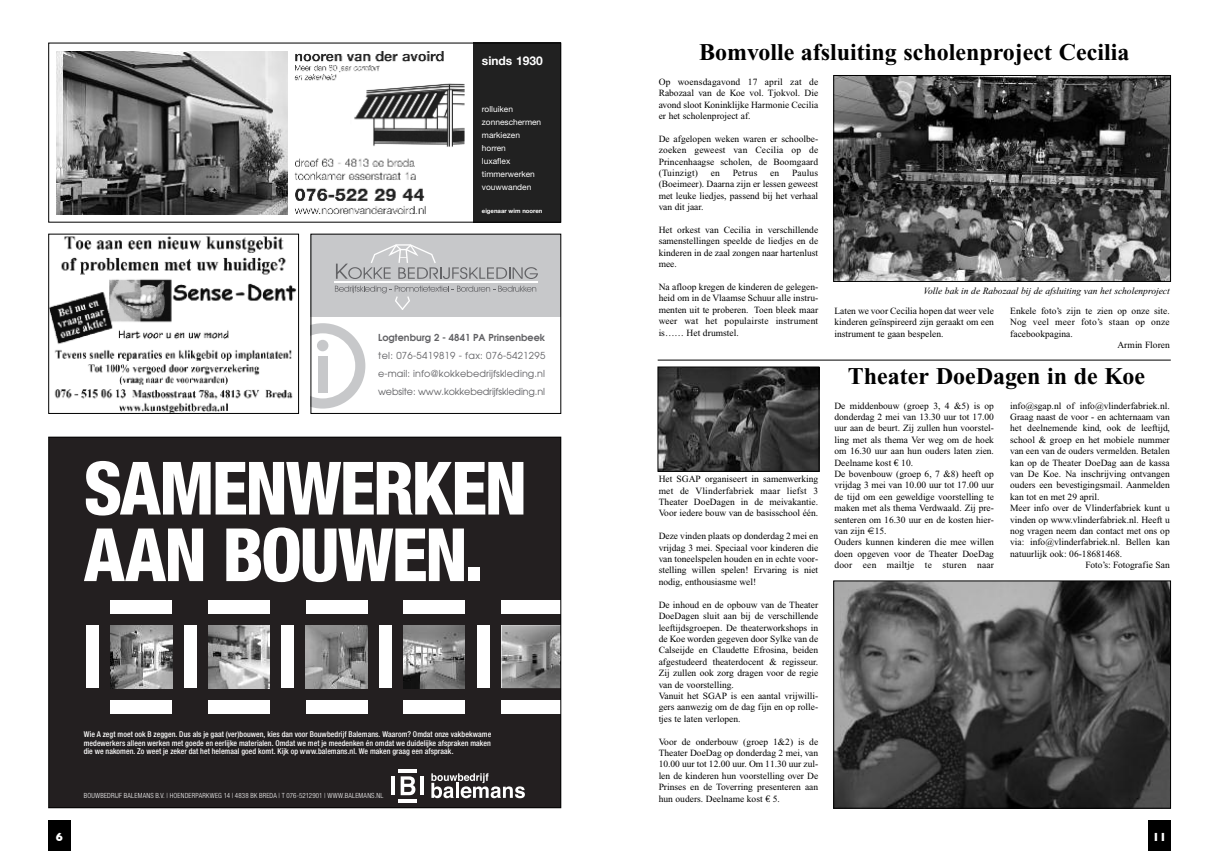
<style>
.page{position:relative;width:1219px;height:851px;background:#fff}
.page>*{position:absolute;margin:0;border:0;box-sizing:border-box;transform-origin:0 0}
.t1{font:800 condensed 73.6px/66.5px "Helvetica Neue LT Std";letter-spacing:-.035em;color:#fff}
.t2{font:700 24px "Times New Roman";color:#000}
.t3{font:700 12px "Helvetica Neue";color:#fff}
.t4{font:700 12px "Gill Sans";color:#fff}
.t5{font:9.6px/18px "Avant Garde";letter-spacing:-.015em;color:#636366;text-align:justify}
.t6{font:600 9.6px "Avant Garde";color:#636366}
.t7{font:9.5px/11.4px "Times New Roman";color:#000;text-align:justify}
.t8{font:italic 9.5px "Times New Roman";color:#000}
.t9{font:9.5px "Times New Roman";letter-spacing:.02em;color:#000}
.t10{font:8.4px/13px "Helvetica Neue";color:#fff}
.t11{font:500 condensed 8px/8.9px "Helvetica Neue LT Std";letter-spacing:.01em;color:#fff;text-align:justify}
.t12{font:300 condensed 7.1px "Helvetica Neue LT Std";letter-spacing:.03em;color:#fff}
.t13{font:700 6px "Helvetica Neue";color:#fff}
.s1{font-family:"Euro Serif"}
</style>
<div class="page">
<div style="left:1148px;top:819px;width:23px;height:31px;background:#000"></div>
<img style="left:835px;top:77px;width:334px;height:203px">
<div style="left:833px;top:75px;width:338px;height:207px;border:1px solid #000"></div>
<hr style="left:658px;top:360px;width:513px;height:1px;background:#000">
<img style="left:835px;top:582px;width:334px;height:224px">
<div style="left:833px;top:580px;width:338px;height:228px;border:1px solid #000"></div>
<img style="left:660px;top:369px;width:157px;height:100px">
<div style="left:658px;top:367px;width:161px;height:104px;border:1px solid #000"></div>
<div style="left:48px;top:819px;width:23px;height:31px;background:#000"></div>
<div style="left:473px;top:43px;width:88px;height:180px;background:#212121"></div>
<div style="left:48px;top:43px;width:513px;height:180px;border:1px solid #000"></div>
<img style="left:57px;top:51px;width:230px;height:163px">
<img style="left:295px;top:51px;width:170px;height:163px">
<img style="left:50px;top:236px;width:247px;height:176px">
<div style="left:48px;top:233px;width:251px;height:181px;border:1px solid #000"></div>
<svg style="left:312px;top:323px;width:53px;height:85px"></svg>
<div style="left:317px;top:340px;width:11px;height:11px;background:#c7c8ca;border-radius:50%"></div>
<div style="left:318px;top:356px;width:9px;height:37px;background:#c7c8ca"></div>
<div style="left:311px;top:234px;width:250px;height:83px;background:#c7c8ca"></div>
<hr style="left:334px;top:281px;width:203px;height:2px;background:#fff">
<svg style="left:335px;top:285px;width:201px;height:25px"></svg>
<svg style="left:336px;top:244px;width:202px;height:35px"></svg>
<div style="left:49px;top:437px;width:511px;height:370px;background:#231f20"></div>
<hr style="left:420px;top:776px;width:4px;height:19px;background:#fff">
<hr style="left:391px;top:776px;width:4px;height:19px;background:#fff">
<svg style="left:398px;top:769px;width:19px;height:3px"></svg>
<svg style="left:398px;top:799px;width:19px;height:3px"></svg>
<svg style="left:431px;top:773px;width:94px;height:25px"></svg>
<svg style="left:401px;top:776px;width:14px;height:19px"></svg>
<div style="left:86px;top:625px;width:13px;height:63px;background:#fff"></div>
<div style="left:111px;top:600px;width:61px;height:13px;background:#fff"></div>
<img style="left:111px;top:625px;width:61px;height:63px">
<div style="left:111px;top:700px;width:61px;height:13px;background:#fff"></div>
<div style="left:184px;top:625px;width:13px;height:63px;background:#fff"></div>
<div style="left:208px;top:600px;width:62px;height:13px;background:#fff"></div>
<img style="left:208px;top:625px;width:62px;height:63px">
<div style="left:208px;top:700px;width:62px;height:13px;background:#fff"></div>
<div style="left:281px;top:625px;width:13px;height:63px;background:#fff"></div>
<div style="left:306px;top:600px;width:61px;height:13px;background:#fff"></div>
<img style="left:306px;top:625px;width:61px;height:63px">
<div style="left:306px;top:700px;width:61px;height:13px;background:#fff"></div>
<div style="left:379px;top:625px;width:13px;height:63px;background:#fff"></div>
<div style="left:404px;top:600px;width:61px;height:13px;background:#fff"></div>
<img style="left:404px;top:625px;width:61px;height:63px">
<div style="left:404px;top:700px;width:61px;height:13px;background:#fff"></div>
<div style="left:477px;top:625px;width:13px;height:63px;background:#fff"></div>
<div style="left:502px;top:600px;width:58px;height:13px;background:#fff"></div>
<img style="left:502px;top:625px;width:57px;height:63px">
<div style="left:502px;top:700px;width:58px;height:13px;background:#fff"></div>
<p class="t3" style="left:482px;top:53px;width:62px">sinds 1930</p>
<p class="t10" style="left:482px;top:103px;width:61px">rolluiken zonneschermen markiezen horren<br>luxaflex timmerwerken vouwwanden</p>
<p class="t13" style="left:482px;top:207px;width:62px">eigenaar wim nooren</p>
<p class="t6" style="left:378px;top:332px;width:169px">Logtenburg 2 - 4841 PA Prinsenbeek</p>
<p class="t5" style="left:378px;top:347px;width:169px">tel: 076-5419819 - fax: 076-5421295 e-mail: info@kokkebedrijfskleding.nl website: www.kokkebedrijfskleding.nl</p>
<h1 class="t1" style="left:84px;top:461px;width:445px">SAMENWERKEN<br>AAN BOUWEN.</h1>
<p class="t4" style="left:56px;top:829px;width:9px">6</p>
<p class="t11" style="left:84px;top:730px;width:409px">Wie A zegt moet ook B zeggen. Dus als je gaat (ver)bouwen, kies dan voor Bouwbedrijf Balemans. Waarom? Omdat onze vakbekwame medewerkers alleen werken met goede en eerlijke materialen. Omdat we met je meedenken én omdat we duidelijke afspraken maken die we nakomen. Zo weet je zeker dat het helemaal goed komt. Kijk op www.balemans.nl. We maken graag een afspraak.</p>
<p class="t12" style="left:84px;top:792px;width:301px">BOUWBEDRIJF BALEMANS B.V. | HOENDERPARKWEG 14 | 4838 BK BREDA | T 076-5212901 | WWW.BALEMANS.NL</p>
<h2 class="t2" style="left:699px;top:44px;width:432px">Bomvolle afsluiting scholenproject Cecilia</h2>
<p class="t7" style="left:659px;top:77px;width:161px">Op woensdagavond 17 april zat de Rabozaal van de Koe vol. Tjokvol. Die avond sloot Koninklijke Harmonie Cecilia er het scholenproject af.</p>
<p class="t7" style="left:659px;top:134px;width:161px">De afgelopen weken waren er schoolbe&shy;zoeken geweest van Cecilia op de Princenhaagse scholen, de Boomgaard (Tuinzigt)</p>
<p class="t7" style="left:659px;top:168px;width:161px;text-indent:133px">Paulus (Boeimeer). Daarna zijn er lessen geweest met leuke liedjes, passend bij het verhaal van dit jaar.</p>
<p class="t7" style="left:659px;top:225px;width:161px">Het orkest van Cecilia in verschillende samenstellingen speelde de liedjes en de kinderen in de zaal zongen naar hartenlust mee.</p>
<p class="t7" style="left:659px;top:282px;width:161px">Na afloop kregen de kinderen de gelegen&shy;heid om in de Vlaamse Schuur alle instru&shy;menten uit te proberen. Toen bleek maar weer wat het populairste instrument is…… Het drumstel.</p>
<p class="t7" style="left:711px;top:168px;width:11px">en</p>
<p class="t7" style="left:733px;top:168px;width:26px">Petrus</p>
<p class="t7" style="left:770px;top:168px;width:11px">en</p>
<p class="t8" style="left:924px;top:287px;width:248px">Volle bak in de Rabozaal bij de afsluiting van het scholenproject</p>
<p class="t7" style="left:834px;top:306px;width:161px">Laten we voor Cecilia hopen dat weer vele kinderen geïnspireerd zijn geraakt om een instrument te gaan bespelen.</p>
<p class="t7" style="left:1010px;top:306px;width:161px">Enkele foto’s zijn te zien op onze site.</p>
<p class="t9" style="left:1010px;top:319px;width:161px">Nog veel meer foto’s staan op onze</p>
<p class="t7" style="left:1010px;top:329px;width:64px">facebookpagina.</p>
<p class="t7" style="left:1117px;top:340px;width:54px">Armin Floren</p>
<p class="t7" style="left:659px;top:474px;width:161px">Het SGAP organiseert in samenwerking met de Vlinderfabriek maar liefst 3<br>Theater DoeDagen in de meivakantie.<br>Voor iedere bouw van de basisschool één.</p>
<p class="t7" style="left:659px;top:531px;width:161px">Deze vinden plaats op donderdag 2 mei en vrijdag 3 mei. Speciaal voor kinderen die van toneelspelen houden en in echte voor&shy;stelling willen spelen! Ervaring is niet nodig, enthousiasme wel!</p>
<p class="t7" style="left:659px;top:599px;width:161px;text-align:left">De inhoud en de opbouw van de Theater DoeDagen sluit aan bij de verschillende leeftijdsgroepen. De theaterworkshops in de Koe worden gegeven door Sylke van de Calseijde en Claudette Efrosina, beiden afgestudeerd theaterdocent &amp; regisseur.<br>Zij zullen ook zorg dragen voor de regie van de voorstelling.<br>Vanuit het SGAP is een aantal vrijwilli&shy;gers aanwezig om de dag fijn en op rolle&shy;tjes te laten verlopen.</p>
<p class="t7" style="left:659px;top:736px;width:161px">Voor de onderbouw (groep 1&amp;2) is de Theater DoeDag op donderdag 2 mei, van 10.00 uur tot 12.00 uur. Om 11.30 uur zul&shy;len de kinderen hun voorstelling over De Prinses en de Toverring presenteren aan hun ouders. Deelname kost <span class="s1">€</span> 5.</p>
<h2 class="t2" style="left:848px;top:367px;width:299px">Theater DoeDagen in de Koe</h2>
<p class="t7" style="left:834px;top:400px;width:161px;text-align:left">De middenbouw (groep 3, 4 &amp;5) is op donderdag 2 mei van 13.30 uur tot 17.00 uur aan de beurt. Zij zullen hun voorstel&shy;ling met als thema Ver weg om de hoek om 16.30 uur aan hun ouders laten zien.<br>Deelname kost <span class="s1">€</span> 10.<br>De bovenbouw (groep 6, 7 &amp;8) heeft op vrijdag 3 mei van 10.00 uur tot 17.00 uur de tijd om een geweldige voorstelling te maken met als thema Verdwaald. Zij pre&shy;senteren om 16.30 uur en de kosten hier&shy;van zijn 15.<br>Ouders kunnen kinderen die mee willen doen opgeven voor de Theater DoeDag door een mailtje te sturen naar</p>
<p class="t7" style="left:1010px;top:400px;width:161px">info@sgap.nl of info@vlinderfabriek.nl.</p>
<p class="t7" style="left:1010px;top:412px;width:161px">Graag naast de voor - en achternaam van</p>
<p class="t7" style="left:1010px;top:423px;width:161px">het deelnemende kind, ook de leeftijd,</p>
<p class="t7" style="left:1010px;top:434px;width:161px">school &amp; groep en het mobiele nummer</p>
<p class="t7" style="left:1010px;top:446px;width:161px">van een van de ouders vermelden. Betalen</p>
<p class="t7" style="left:1010px;top:457px;width:161px">kan op de Theater DoeDag aan de kassa</p>
<p class="t7" style="left:1010px;top:469px;width:161px">van De Koe. Na inschrijving ontvangen</p>
<p class="t7" style="left:1010px;top:480px;width:161px">ouders een bevestigingsmail. Aanmelden</p>
<p class="t7" style="left:1010px;top:491px;width:91px">kan tot en met 29 april.</p>
<p class="t7" style="left:1010px;top:503px;width:161px">Meer info over de Vlinderfabriek kunt u</p>
<p class="t7" style="left:1010px;top:514px;width:161px">vinden op www.vlinderfabriek.nl. Heeft u</p>
<p class="t7" style="left:1010px;top:526px;width:161px">nog vragen neem dan contact met ons op</p>
<p class="t7" style="left:1010px;top:537px;width:161px">via: info@vlinderfabriek.nl. Bellen kan</p>
<p class="t7" style="left:1010px;top:548px;width:114px">natuurlijk ook: 06-18681468.</p>
<p class="t7" style="left:1086px;top:560px;width:86px">Foto’s: Fotografie San</p>
<p class="t4" style="left:1152px;top:829px;width:16px">11</p>
</div>
